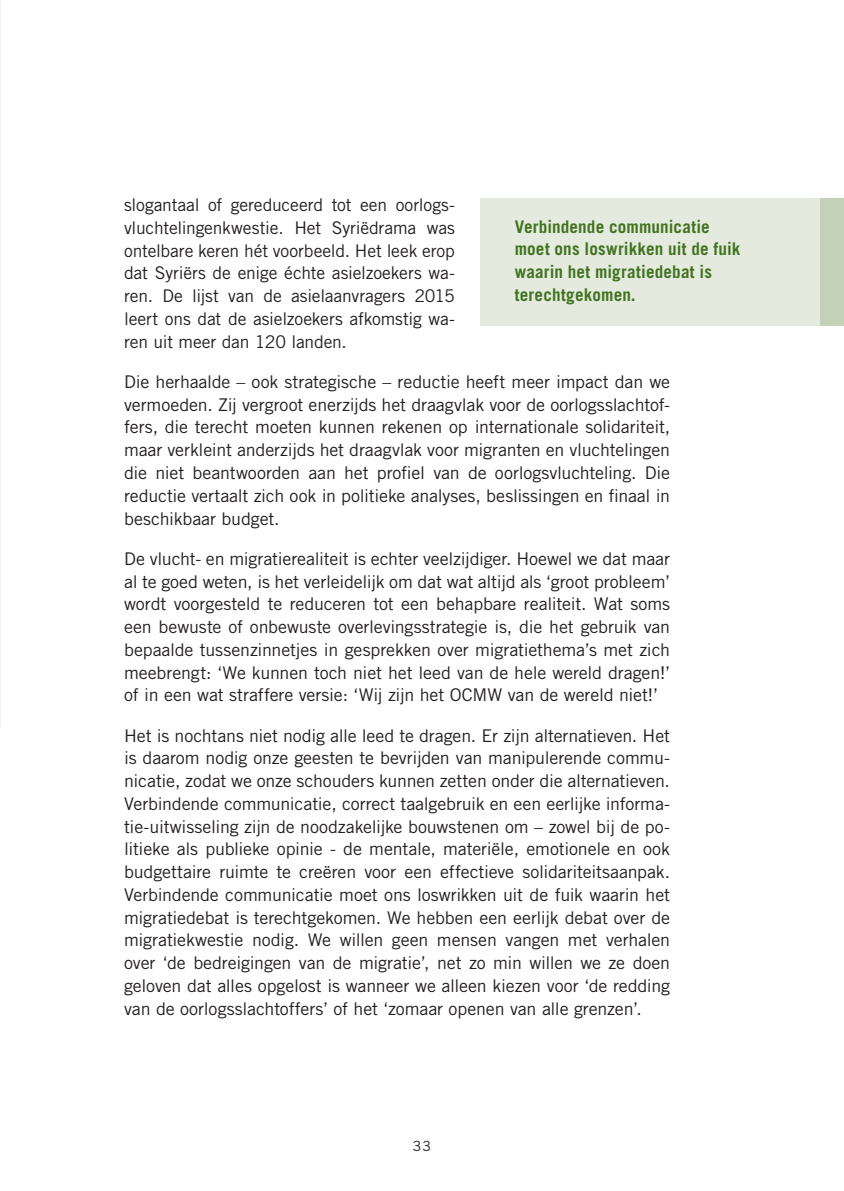
<style>
.page{position:relative;width:844px;height:1191px;background:#fff}
.page>*{position:absolute;margin:0;border:0;box-sizing:border-box;transform-origin:0 0}
.t1{font:17.5px/22.8px "Trade Gothic LT Std";letter-spacing:-.01em;color:#231f20;text-align:justify}
.t2{font:700 17.5px/22.8px "Trade Gothic LT Std";letter-spacing:.005em;color:#427321}
.t3{font:14px "Trade Gothic LT Std";color:#231f20}
</style>
<div class="page">
<div style="left:819px;top:198px;width:24px;height:128px;background:#c3d2b6"></div>
<div style="left:480px;top:198px;width:339px;height:128px;background:#e4ebde"></div>
<p class="t1" style="left:124px;top:193px;width:332px">slogantaal of gereduceerd tot een oorlogs&shy;vluchtelingenkwestie. Het Syriëdrama was ontelbare keren hét voorbeeld. Het leek erop dat Syriërs de enige échte asielzoekers wa&shy;ren. De lijst van de asielaanvragers 2015 leert ons dat de asielzoekers afkomstig wa&shy;ren uit meer dan 120 landen.</p>
<p class="t1" style="left:124px;top:370px;width:547px">Die herhaalde – ook strategische – reductie heeft meer impact dan we vermoeden. Zij vergroot enerzijds het draagvlak voor de oorlogsslachtof&shy;fers, die terecht moeten kunnen rekenen op internationale solidariteit, maar verkleint anderzijds het draagvlak voor migranten en vluchtelingen die niet beantwoorden aan het profiel van de oorlogsvluchteling. Die reductie vertaalt zich ook in politieke analyses, beslissingen en finaal in beschikbaar budget.</p>
<p class="t1" style="left:124px;top:547px;width:547px">De vlucht- en migratierealiteit is echter veelzijdiger. Hoewel we dat maar al te goed weten, is het verleidelijk om dat wat altijd als ‘groot probleem’ wordt voorgesteld te reduceren tot een behapbare realiteit. Wat soms een bewuste of onbewuste overlevingsstrategie is, die het gebruik van bepaalde tussenzinnetjes in gesprekken over migratiethema’s met zich meebrengt: ‘We kunnen toch niet het leed van de hele wereld dragen!’ of in een wat straffere versie: ‘Wij zijn het OCMW van de wereld niet!’</p>
<p class="t1" style="left:124px;top:723px;width:547px">Het is nochtans niet nodig alle leed te dragen. Er zijn alternatieven. Het is daarom nodig onze geesten te bevrijden van manipulerende commu&shy;nicatie, zodat we onze schouders kunnen zetten onder die alternatieven.<br>Verbindende communicatie, correct taalgebruik en een eerlijke informa&shy;tie-uitwisseling zijn de noodzakelijke bouwstenen om – zowel bij de po&shy;litieke als publieke opinie - de mentale, materiële, emotionele en ook budgettaire ruimte te creëren voor een effectieve solidariteitsaanpak.<br>Verbindende communicatie moet ons loswrikken uit de fuik waarin het migratiedebat is terechtgekomen. We hebben een eerlijk debat over de migratiekwestie nodig. We willen geen mensen vangen met verhalen over ‘de bedreigingen van de migratie’, net zo min willen we ze doen geloven dat alles opgelost is wanneer we alleen kiezen voor ‘de redding van de oorlogsslachtoffers’ of het ‘zomaar openen van alle grenzen’.</p>
<p class="t2" style="left:514px;top:215px;width:227px">Verbindende communicatie moet ons loswrikken uit de fuik waarin het migratiedebat is terechtgekomen.</p>
<p class="t3" style="left:412px;top:1138px;width:20px">33</p>
</div>
